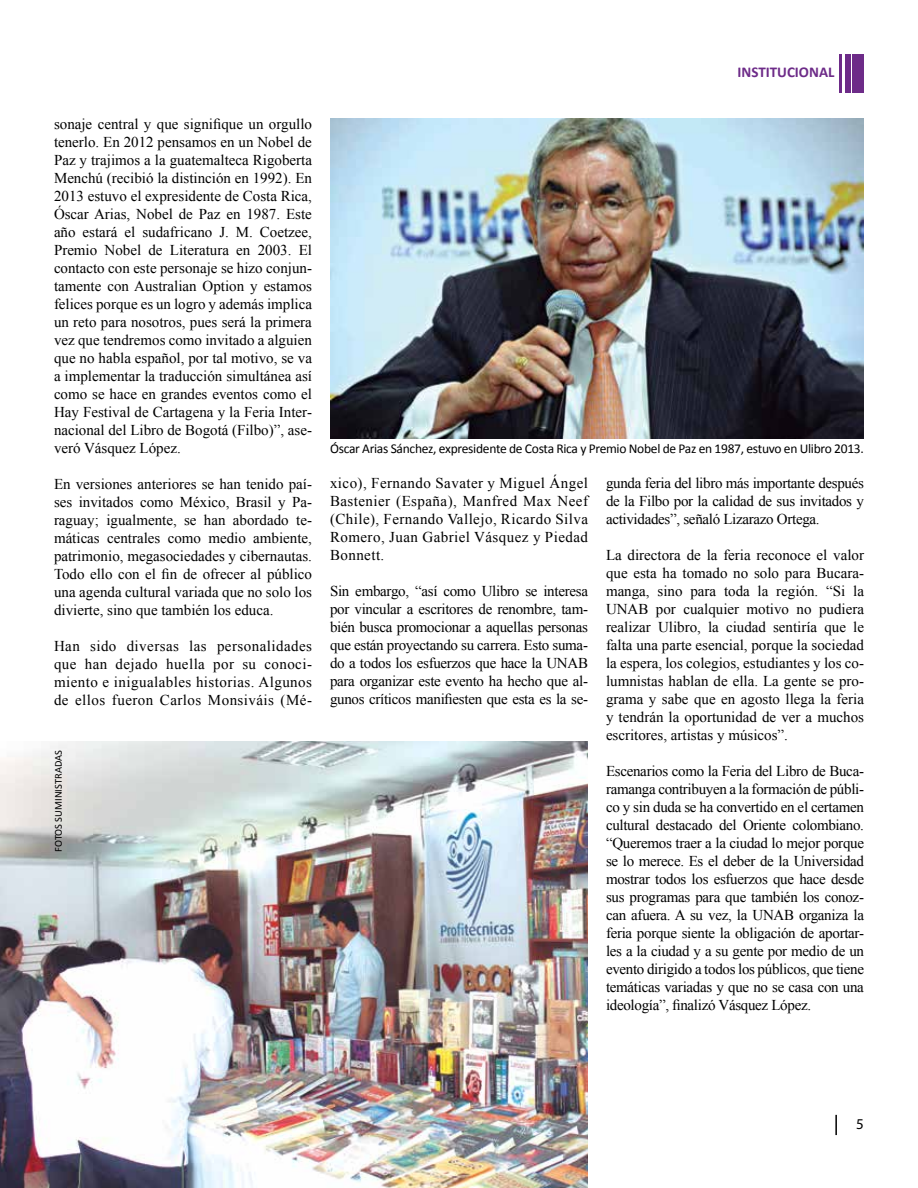
<style>
.page{position:relative;width:918px;height:1188px;background:#fff}
.page>*{position:absolute;margin:0;border:0;box-sizing:border-box;transform-origin:0 0}
.t1{font:15px/18px "Times New Roman";color:#000;text-align:justify}
.t2{font:700 15px "Calibri";color:#6d2b88}
.t3{font:15px "Myriad Pro";color:#000}
.t4{font:13.5px "Calibri";letter-spacing:-.02em;color:#000}
.t5{font:10.5px "Calibri";color:#000}
</style>
<div class="page">
<hr style="left:835px;top:1115px;width:2px;height:20px;background:#000">
<hr style="left:840px;top:54px;width:2px;height:38px;background:#6d2b88">
<div style="left:845px;top:54px;width:5px;height:38px;background:#6d2b88"></div>
<div style="left:853px;top:54px;width:11px;height:38px;background:#6d2b88"></div>
<img style="left:0;top:742px;width:588px;height:446px">
<img style="left:330px;top:118px;width:534px;height:320px">
<p class="t1" style="left:54px;top:114px;width:260px">sonaje central y que signifique un orgullo tenerlo. En 2012 pensamos en un Nobel de Paz y trajimos a la guatemalteca Rigoberta Menchú (recibió la distinción en 1992). En 2013 estuvo el expresidente de Costa Rica, Óscar Arias, Nobel de Paz en 1987. Este año estará el sudafricano J. M. Coetzee, Premio Nobel de Literatura en 2003. El contacto con este personaje se hizo conjun&shy;tamente con Australian Option y estamos felices porque es un logro y además implica un reto para nosotros, pues será la primera vez que tendremos como invitado a alguien que no habla español, por tal motivo, se va a implementar la traducción simultánea así como se hace en grandes eventos como el Hay Festival de Cartagena y la Feria Inter&shy;nacional del Libro de Bogotá (Filbo)”, ase&shy;veró Vásquez López.</p>
<p class="t1" style="left:54px;top:474px;width:260px">En versiones anteriores se han tenido paí&shy;ses invitados como México, Brasil y Pa&shy;raguay; igualmente, se han abordado te&shy;máticas centrales como medio ambiente, patrimonio, megasociedades y cibernautas.<br>Todo ello con el fin de ofrecer al público una agenda cultural variada que no solo los divierte, sino que también los educa.</p>
<p class="t1" style="left:54px;top:636px;width:260px">Han sido diversas las personalidades que han dejado huella por su conoci&shy;miento e inigualables historias. Algunos de ellos fueron Carlos Monsiváis (Mé-</p>
<p class="t5" style="left:52px;top:852px;width:103px;rotate:-90deg">FOTOS SUMINISTRADAS</p>
<p class="t2" style="left:738px;top:63px;width:98px">INSTITUCIONAL</p>
<p class="t4" style="left:330px;top:440px;width:535px">Óscar Arias Sánchez, expresidente de Costa Rica y Premio Nobel de Paz en 1987, estuvo en Ulibro 2013.</p>
<p class="t1" style="left:330px;top:474px;width:260px">xico), Fernando Savater y Miguel Ángel Bastenier (España), Manfred Max Neef (Chile), Fernando Vallejo, Ricardo Silva Romero, Juan Gabriel Vásquez y Piedad Bonnett.</p>
<p class="t1" style="left:330px;top:582px;width:260px">Sin embargo, “así como Ulibro se interesa por vincular a escritores de renombre, tam&shy;bién busca promocionar a aquellas personas que están proyectando su carrera. Esto suma&shy;do a todos los esfuerzos que hace la UNAB para organizar este evento ha hecho que al&shy;gunos críticos manifiesten que esta es la se-</p>
<p class="t1" style="left:606px;top:474px;width:260px">gunda feria del libro más importante después de la Filbo por la calidad de sus invitados y actividades”, señaló Lizarazo Ortega.</p>
<p class="t1" style="left:606px;top:546px;width:260px">La directora de la feria reconoce el valor que esta ha tomado no solo para Bucara&shy;manga, sino para toda la región. “Si la UNAB por cualquier motivo no pudiera realizar Ulibro, la ciudad sentiría que le falta una parte esencial, porque la sociedad la espera, los colegios, estudiantes y los co&shy;lumnistas hablan de ella. La gente se pro&shy;grama y sabe que en agosto llega la feria y tendrán la oportunidad de ver a muchos escritores, artistas y músicos”.</p>
<p class="t1" style="left:606px;top:762px;width:260px">Escenarios como la Feria del Libro de Buca&shy;ramanga contribuyen a la formación de públi&shy;co y sin duda se ha convertido en el certamen cultural destacado del Oriente colombiano. “Queremos traer a la ciudad lo mejor porque se lo merece. Es el deber de la Universidad mostrar todos los esfuerzos que hace desde sus programas para que también los conoz&shy;can afuera. A su vez, la UNAB organiza la feria porque siente la obligación de aportar&shy;les a la ciudad y a su gente por medio de un evento dirigido a todos los públicos, que tiene temáticas variadas y que no se casa con una ideología”, finalizó Vásquez López.</p>
<p class="t3" style="left:856px;top:1115px;width:9px">5</p>
</div>
